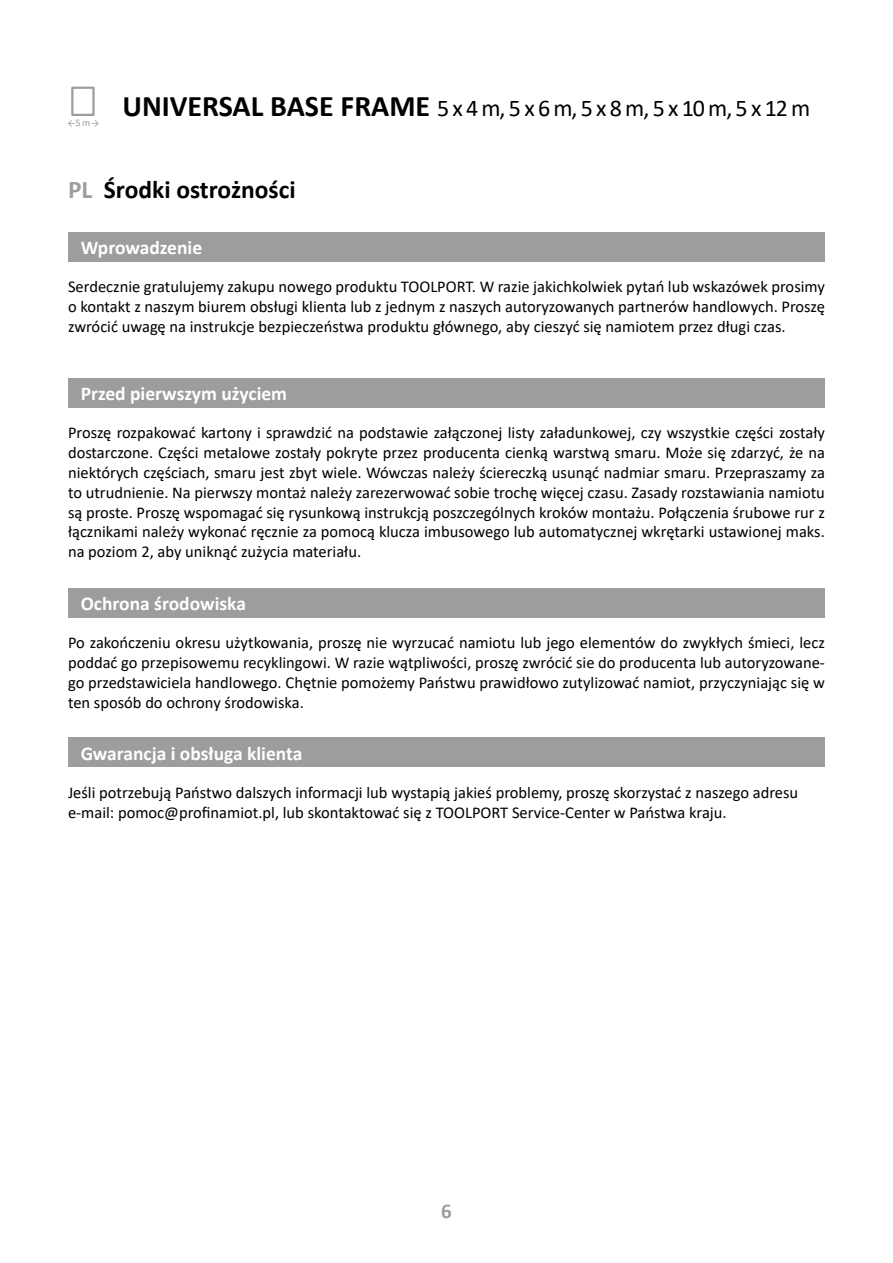
<style>
.page{position:relative;width:893px;height:1263px;background:#fff}
.page>*{position:absolute;margin:0;border:0;box-sizing:border-box;transform-origin:0 0}
.t1{font:700 25.5px "Calibri";color:#000}
.t2{font:24px "Calibri";color:#000}
.t3{font:700 21px "Calibri";color:#9d9d9c}
.t4{font:700 19.5px "Calibri";color:#fff}
.t5{font:16.5px/19.8px "Calibri";color:#000;text-align:justify}
.t6{font:10.2px "Calibri";color:#9d9d9c}
.s1{font-weight:700;font-size:30px}
.s2{color:#9d9d9c}
</style>
<div class="page">
<div style="left:71px;top:87px;width:24px;height:29px;border:2px solid #9d9d9c"></div>
<svg style="left:92px;top:120px;width:6px;height:7px"></svg>
<svg style="left:68px;top:120px;width:7px;height:7px"></svg>
<div style="left:68px;top:232px;width:757px;height:30px;background:#9d9d9c"></div>
<div style="left:68px;top:588px;width:757px;height:30px;background:#9d9d9c"></div>
<div style="left:68px;top:378px;width:757px;height:30px;background:#9d9d9c"></div>
<div style="left:68px;top:737px;width:757px;height:30px;background:#9d9d9c"></div>
<p class="t6" style="left:76px;top:115px;width:16px">5 m</p>
<h2 class="t2" style="left:122px;top:91px;width:689px"><span class="s1">UNIVERSAL BASE FRAME</span> 5 x 4 m, 5 x 6 m, 5 x 8 m, 5 x 10 m, 5 x 12 m</h2>
<h1 class="t1" style="left:68px;top:171px;width:229px"><span class="s2">PL</span> Środki ostrożności</h1>
<p class="t4" style="left:81px;top:234px;width:123px">Wprowadzenie</p>
<p class="t5" style="left:68px;top:277px;width:758px">Serdecznie gratulujemy zakupu nowego produktu TOOLPORT. W razie jakichkolwiek pytań lub wskazówek prosimy o kontakt z naszym biurem obsługi klienta lub z jednym z naszych autoryzowanych partnerów handlowych. Proszę zwrócić uwagę na instrukcje bezpieczeństwa produktu głównego, aby cieszyć się namiotem przez długi czas.</p>
<p class="t4" style="left:81px;top:380px;width:208px">Przed pierwszym użyciem</p>
<p class="t5" style="left:68px;top:422px;width:758px">Proszę rozpakować kartony i sprawdzić na podstawie załączonej listy załadunkowej, czy wszystkie części zostały dostarczone. Części metalowe zostały pokryte przez producenta cienką warstwą smaru. Może się zdarzyć, że na niektórych częściach, smaru jest zbyt wiele. Wówczas należy ściereczką usunąć nadmiar smaru. Przepraszamy za to utrudnienie. Na pierwszy montaż należy zarezerwować sobie trochę więcej czasu. Zasady rozstawiania namiotu są proste. Proszę wspomagać się rysunkową instrukcją poszczególnych kroków montażu. Połączenia śrubowe rur z łącznikami należy wykonać ręcznie za pomocą klucza imbusowego lub automatycznej wkrętarki ustawionej maks. na poziom 2, aby uniknąć zużycia materiału.</p>
<p class="t4" style="left:81px;top:590px;width:167px">Ochrona środowiska</p>
<p class="t5" style="left:68px;top:633px;width:758px">Po zakończeniu okresu użytkowania, proszę nie wyrzucać namiotu lub jego elementów do zwykłych śmieci, lecz poddać go przepisowemu recyklingowi. W razie wątpliwości, proszę zwrócić sie do producenta lub autoryzowane&shy;go przedstawiciela handlowego. Chętnie pomożemy Państwu prawidłowo zutylizować namiot, przyczyniając się w ten sposób do ochrony środowiska.</p>
<p class="t4" style="left:81px;top:739px;width:223px">Gwarancja i obsługa klienta</p>
<p class="t5" style="left:68px;top:782px;width:732px">Jeśli potrzebują Państwo dalszych informacji lub wystapią jakieś problemy, proszę skorzystać z naszego adresu e-mail: pomoc@profinamiot.pl, lub skontaktować się z TOOLPORT Service-Center w Państwa kraju.</p>
<p class="t3" style="left:441px;top:1196px;width:12px">6</p>
</div>
